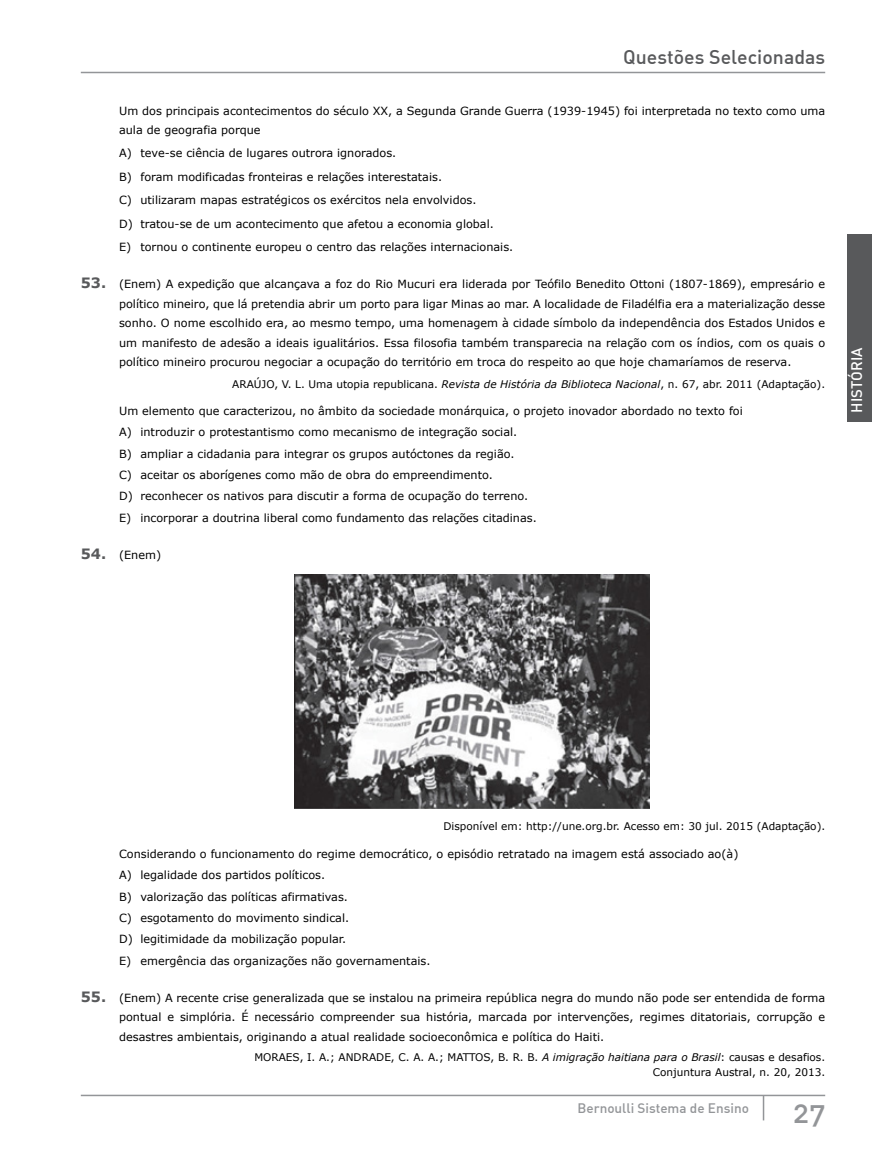
<style>
.page{position:relative;width:872px;height:1170px;background:#fff}
.page>*{position:absolute;margin:0;border:0;box-sizing:border-box;transform-origin:0 0}
.t1{font:500 30px "DIN Alternate";color:#939598}
.t2{font:500 19.5px "DIN Alternate";color:#58595b}
.t3{font:500 15px "DIN";color:#fff}
.t4{font:500 13.5px "DIN Alternate";color:#939598}
.t5{font:11.25px/21.5px "Verdana";color:#000}
.t6{font:10.5px/15.6px "Verdana";color:#000;text-align:right}
.s1{font-weight:700;font-size:14.25px;color:#58595b}
.s2{font-style:italic}
</style>
<div class="page">
<hr style="left:81px;top:72px;width:744px;height:1px;background:#939598">
<hr style="left:762px;top:1095px;width:2px;height:25px;background:#939598">
<hr style="left:81px;top:1094px;width:744px;height:2px;background:#939598">
<div style="left:847px;top:234px;width:25px;height:187px;background:#58595b"></div>
<img style="left:294px;top:575px;width:355px;height:233px">
<h2 class="t2" style="left:623px;top:44px;width:203px">Questões Selecionadas</h2>
<p class="t5" style="left:119px;top:101px;width:707px;line-height:18.6px">Um dos principais acontecimentos do século XX, a Segunda Grande Guerra (1939-1945) foi interpretada no texto como uma aula de geografia porque</p>
<p class="t5" style="left:119px;top:141px;width:396px;line-height:23.5px">A) teve-se ciência de lugares outrora ignorados.<br>B) foram modificadas fronteiras e relações interestatais.<br>C) utilizaram mapas estratégicos os exércitos nela envolvidos.<br>D) tratou-se de um acontecimento que afetou a economia global.<br>E) tornou o continente europeu o centro das relações internacionais.</p>
<p class="t5" style="left:119px;top:274px;width:707px;line-height:19.4px;text-align:justify;text-indent:-38px"><span class="s1">53.</span> (Enem) A expedição que alcançava a foz do Rio Mucuri era liderada por Teófilo Benedito Ottoni (1807-1869), empresário e político mineiro, que lá pretendia abrir um porto para ligar Minas ao mar. A localidade de Filadélfia era a materialização desse sonho. O nome escolhido era, ao mesmo tempo, uma homenagem à cidade símbolo da independência dos Estados Unidos e um manifesto de adesão a ideais igualitários. Essa filosofia também transparecia na relação com os índios, com os quais o político mineiro procurou negociar a ocupação do território em troca do respeito ao que hoje chamaríamos de reserva.</p>
<p class="t6" style="left:232px;top:376px;width:594px">ARAÚJO, V. L. Uma utopia republicana. <span class="s2">Revista de História da Biblioteca Nacional</span>, n. 67, abr. 2011 (Adaptação).</p>
<p class="t5" style="left:119px;top:400px;width:625px">Um elemento que caracterizou, no âmbito da sociedade monárquica, o projeto inovador abordado no texto foi A) introduzir o protestantismo como mecanismo de integração social.<br>B) ampliar a cidadania para integrar os grupos autóctones da região.<br>C) aceitar os aborígenes como mão de obra do empreendimento.<br>D) reconhecer os nativos para discutir a forma de ocupação do terreno.<br>E) incorporar a doutrina liberal como fundamento das relações citadinas.</p>
<p class="t5" style="left:81px;top:544px;width:82px"><span class="s1">54.</span> (Enem)</p>
<h3 class="t3" style="left:847px;top:412px;width:67px;rotate:-90deg">HISTÓRIA</h3>
<p class="t6" style="left:443px;top:818px;width:383px">Disponível em: http://une.org.br. Acesso em: 30 jul. 2015 (Adaptação).</p>
<p class="t5" style="left:119px;top:842px;width:621px">Considerando o funcionamento do regime democrático, o episódio retratado na imagem está associado ao(à)<br>A) legalidade dos partidos políticos.<br>B) valorização das políticas afirmativas.<br>C) esgotamento do movimento sindical.<br>D) legitimidade da mobilização popular.<br>E) emergência das organizações não governamentais.</p>
<p class="t5" style="left:119px;top:988px;width:707px;line-height:19.4px;text-align:justify;text-indent:-38px"><span class="s1">55.</span> (Enem) A recente crise generalizada que se instalou na primeira república negra do mundo não pode ser entendida de forma pontual e simplória. É necessário compreender sua história, marcada por intervenções, regimes ditatoriais, corrupção e desastres ambientais, originando a atual realidade socioeconômica e política do Haiti.</p>
<p class="t6" style="left:254px;top:1048px;width:572px">MORAES, I. A.; ANDRADE, C. A. A.; MATTOS, B. R. B. <span class="s2">A imigração haitiana para o Brasil</span>: causas e desafios.<br>Conjuntura Austral, n. 20, 2013.</p>
<p class="t4" style="left:577px;top:1099px;width:173px">Bernoulli Sistema de Ensino</p>
<p class="t1" style="left:793px;top:1093px;width:33px">27</p>
</div>
